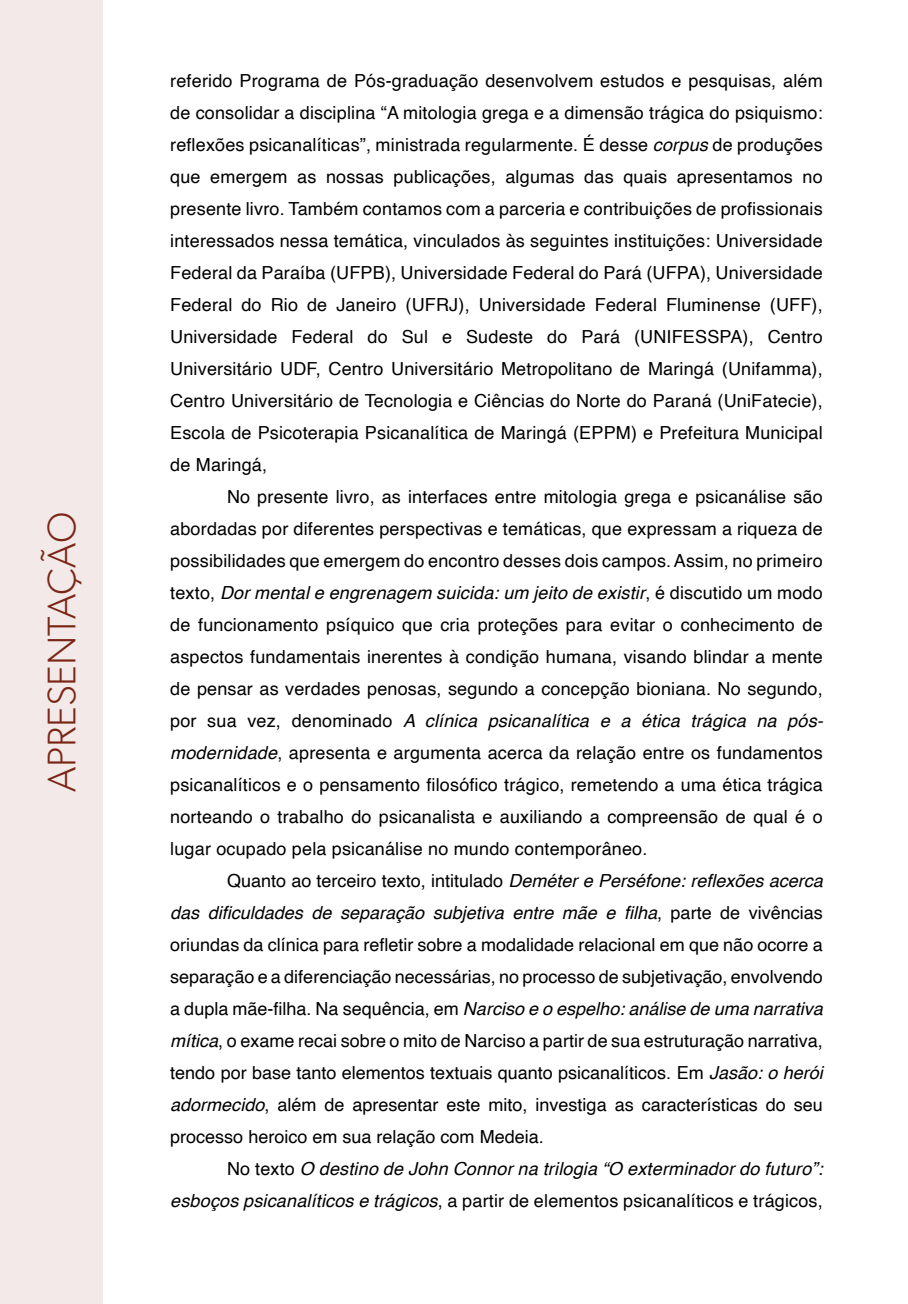
<style>
.page{position:relative;width:908px;height:1304px;background:#fff}
.page>*{position:absolute;margin:0;border:0;box-sizing:border-box;transform-origin:0 0}
.texto_horizontal{font:300 40px "Gibson";color:#7a2616}
.txt{font:18px/32px "Helvetica";letter-spacing:.01em;color:#000;text-align:justify}
.txt-2{font:italic 18px/32px "Helvetica";letter-spacing:.01em;color:#000;text-align:right}
.s1{font-style:italic}
.s2{font-style:normal}
</style>
<div class="page">
<div style="left:0;top:0;width:103px;height:1304px;background:#f2e9e8"></div>
<p class="texto_horizontal" style="left:37px;top:792px;width:282px;rotate:-90deg">APRESENTAÇÃO</p>
<p class="txt" style="left:170px;top:65px;width:653px">referido Programa de Pós-graduação desenvolvem estudos e pesquisas, além de consolidar a disciplina “A mitologia grega e a dimensão trágica do psiquismo: reflexões psicanalíticas”, ministrada regularmente. É desse <span class="s1">corpus</span> de produções que emergem as nossas publicações, algumas das quais apresentamos no presente livro. Também contamos com a parceria e contribuições de profissionais interessados nessa temática, vinculados às seguintes instituições: Universidade Federal da Paraíba (UFPB), Universidade Federal do Pará (UFPA), Universidade Federal do Rio de Janeiro (UFRJ), Universidade Federal Fluminense (UFF), Universidade Federal do Sul e Sudeste do Pará (UNIFESSPA), Centro Universitário UDF, Centro Universitário Metropolitano de Maringá (Unifamma), Centro Universitário de Tecnologia e Ciências do Norte do Paraná (UniFatecie), Escola de Psicoterapia Psicanalítica de Maringá (EPPM) e Prefeitura Municipal de Maringá,</p>
<p class="txt" style="left:170px;top:481px;width:654px;text-indent:57px">No presente livro, as interfaces entre mitologia grega e psicanálise são abordadas por diferentes perspectivas e temáticas, que expressam a riqueza de possibilidades que emergem do encontro desses dois campos. Assim, no primeiro texto, <span class="s1">Dor mental e engrenagem suicida: um jeito de existir</span>, é discutido um modo de funcionamento psíquico que cria proteções para evitar o conhecimento de aspectos fundamentais inerentes à condição humana, visando blindar a mente de pensar as verdades penosas, segundo a concepção bioniana. No segundo, por sua vez, denominado <span class="s1">A clínica psicanalítica e a ética trágica na pós&shy;modernidade</span>, apresenta e argumenta acerca da relação entre os fundamentos psicanalíticos e o pensamento filosófico trágico, remetendo a uma ética trágica norteando o trabalho do psicanalista e auxiliando a compreensão de qual é o lugar ocupado pela psicanálise no mundo contemporâneo.</p>
<p class="txt" style="left:170px;top:865px;width:653px;text-indent:57px">Quanto ao terceiro texto, intitulado <span class="s1">Deméter e Perséfone: reflexões acerca das dificuldades de separação subjetiva entre mãe e filha</span>, parte de vivências oriundas da clínica para refletir sobre a modalidade relacional em que não ocorre a separação e a diferenciação necessárias, no processo de subjetivação, envolvendo a dupla mãe-filha. Na sequência, em <span class="s1">Narciso e o espelho: análise de uma narrativa mítica</span>, o exame recai sobre o mito de Narciso a partir de sua estruturação narrativa, tendo por base tanto elementos textuais quanto psicanalíticos. Em <span class="s1">Jasão: o herói adormecido</span>, além de apresentar este mito, investiga as características do seu processo heroico em sua relação com Medeia.</p>
<p class="txt-2" style="left:170px;top:1153px;width:653px"><span class="s2">No texto</span> O destino de John Connor na trilogia “O exterminador do futuro”: esboços psicanalíticos e trágicos<span class="s2">, a partir de elementos psicanalíticos e trágicos,</span></p>
</div>
